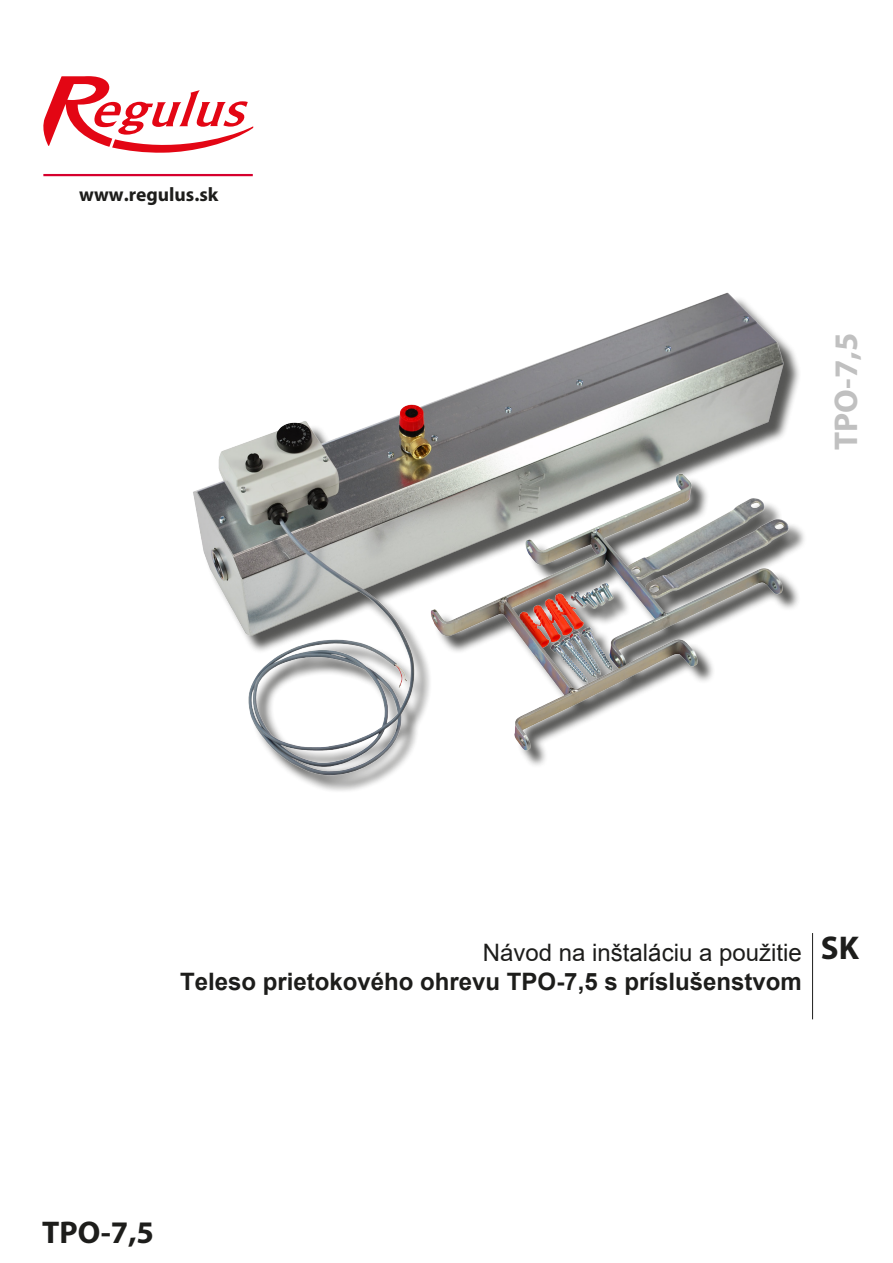
<style>
.page{position:relative;width:893px;height:1263px;background:#fff}
.page>*{position:absolute;margin:0;border:0;box-sizing:border-box;transform-origin:0 0}
.t1{font:700 33px "Myriad Pro";color:#c0c0c0}
.t2{font:700 33px "Myriad Pro";color:#1d1d1b}
.t3{font:700 31.5px "Myriad Pro";color:#1d1d1b}
.t4{font:700 24px "Arial";color:#1d1d1b}
.t5{font:24px "Arial";color:#1d1d1b}
.t6{font:700 19.5px "Myriad Pro";color:#1d1d1b}
</style>
<div class="page">
<svg style="left:43px;top:76px;width:210px;height:77px"></svg>
<hr style="left:43px;top:174px;width:210px;height:2px;background:#d6002d">
<hr style="left:812px;top:933px;width:1px;height:86px;background:#1d1d1b">
<div style="left:196px;top:296px;width:611px;height:497px;background:#1d1d1b;opacity:.75"></div>
<img style="left:193px;top:292px;width:600px;height:489px">
<p class="t6" style="left:79px;top:181px;width:141px">www.regulus.sk</p>
<p class="t1" style="left:824px;top:450px;width:119px;rotate:-90deg">TPO-7,5</p>
<p class="t5" style="left:483px;top:936px;width:320px">Návod na inštaláciu a použitie</p>
<p class="t2" style="left:821px;top:926px;width:40px">SK</p>
<p class="t4" style="left:180px;top:964px;width:623px">Teleso prietokového ohrevu TPO-7,5 s príslušenstvom</p>
<p class="t3" style="left:42px;top:1212px;width:113px">TPO-7,5</p>
</div>
